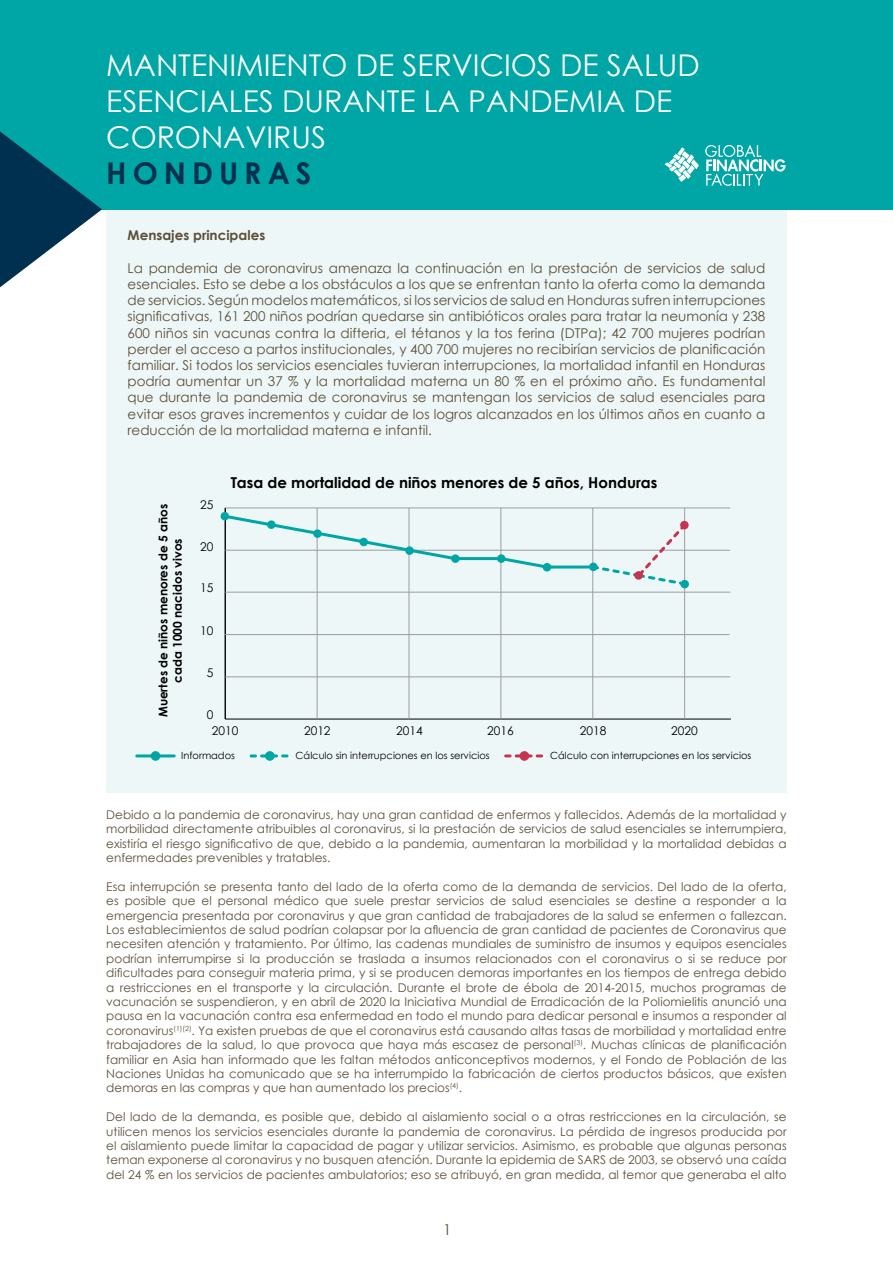
<style>
.page{position:relative;width:893px;height:1263px;background:#fff}
.page>*{position:absolute;margin:0;border:0;box-sizing:border-box;transform-origin:0 0}
.t1{font:30px/36px "Century Gothic";color:#fff}
.t2{font:700 30px "Century Gothic";letter-spacing:.2em;color:#003050}
.t3{font:700 15px "Century Gothic";color:#000}
.t4{font:15px "Century Gothic";color:#5c5039}
.t5{font:13.5px/16.2px "Century Gothic";color:#5c5039;text-align:justify}
.t6{font:700 13.5px "Century Gothic";color:#5c5039}
.t7{font:12px/14.4px "Century Gothic";color:#5c5039;text-align:justify}
.t8{font:700 12px/14.4px "Century Gothic";color:#000;text-align:center}
.t9{font:12px "Century Gothic";color:#000}
.t10{font:9.9px "Century Gothic";color:#000}
</style>
<div class="page">
<div style="left:106px;top:209px;width:681px;height:584px;background:#eef7f7"></div>
<hr style="left:225px;top:719px;width:506px;height:1px;background:#000">
<hr style="left:317px;top:508px;width:1px;height:211px;background:#9d9d9c">
<hr style="left:409px;top:508px;width:1px;height:211px;background:#9d9d9c">
<hr style="left:501px;top:508px;width:1px;height:211px;background:#9d9d9c">
<hr style="left:592px;top:508px;width:1px;height:211px;background:#9d9d9c">
<hr style="left:684px;top:508px;width:1px;height:211px;background:#9d9d9c">
<hr style="left:225px;top:508px;width:1px;height:211px;background:#000">
<hr style="left:225px;top:677px;width:505px;height:1px;background:#9d9d9c">
<hr style="left:224px;top:634px;width:505px;height:1px;background:#9d9d9c">
<hr style="left:225px;top:550px;width:505px;height:1px;background:#9d9d9c">
<hr style="left:225px;top:592px;width:505px;height:1px;background:#9d9d9c">
<hr style="left:225px;top:508px;width:505px;height:1px;background:#9d9d9c">
<hr style="left:137px;top:754px;width:37px;height:3px;background:#00a6a5">
<div style="left:151px;top:752px;width:9px;height:8px;background:#00a6a5;border-radius:50%"></div>
<div style="left:151px;top:751px;width:9px;height:10px;border:1px solid #00a6a5;border-radius:50%"></div>
<svg style="left:251px;top:754px;width:38px;height:3px"></svg>
<div style="left:266px;top:752px;width:8px;height:8px;background:#00a6a5;border-radius:50%"></div>
<div style="left:265px;top:751px;width:9px;height:10px;border:1px solid #00a6a5;border-radius:50%"></div>
<svg style="left:506px;top:754px;width:37px;height:3px"></svg>
<div style="left:520px;top:752px;width:9px;height:8px;background:#c73250;border-radius:50%"></div>
<div style="left:520px;top:751px;width:9px;height:10px;border:1px solid #c73250;border-radius:50%"></div>
<div style="left:543px;top:563px;width:8px;height:8px;background:#00a6a5;border-radius:50%"></div>
<svg style="left:222px;top:513px;width:237px;height:49px"></svg>
<hr style="left:455px;top:557px;width:46px;height:3px;background:#00a6a5">
<svg style="left:498px;top:555px;width:52px;height:15px"></svg>
<hr style="left:547px;top:565px;width:46px;height:3px;background:#00a6a5">
<svg style="left:589px;top:521px;width:100px;height:66px"></svg>
<div style="left:634px;top:571px;width:9px;height:9px;background:#c73250;border-radius:50%"></div>
<div style="left:0;top:0;width:893px;height:209px;background:#00a6a5"></div>
<svg style="left:0;top:131px;width:102px;height:156px"></svg>
<svg style="left:664px;top:147px;width:35px;height:29px"></svg>
<svg style="left:687px;top:165px;width:8px;height:9px"></svg>
<svg style="left:682px;top:170px;width:9px;height:9px"></svg>
<svg style="left:678px;top:174px;width:8px;height:8px"></svg>
<svg style="left:705px;top:145px;width:81px;height:41px"></svg>
<h1 class="t1" style="left:106px;top:46px;width:595px">MANTENIMIENTO DE SERVICIOS DE SALUD<br>ESENCIALES DURANTE LA PANDEMIA DE<br>CORONAVIRUS</h1>
<h1 class="t2" style="left:106px;top:150px;width:207px">HONDURAS</h1>
<p class="t6" style="left:128px;top:225px;width:139px">Mensajes principales</p>
<p class="t5" style="left:128px;top:260px;width:639px">La pandemia de coronavirus amenaza la continuación en la prestación de servicios de salud esenciales. Esto se debe a los obstáculos a los que se enfrentan tanto la oferta como la demanda de servicios. Según modelos matemáticos, si los servicios de salud en Honduras sufren interrupciones significativas, 161 200 niños podrían quedarse sin antibióticos orales para tratar la neumonía y 238<br>600 niños sin vacunas contra la difteria, el tétanos y la tos ferina (DTPa); 42 700 mujeres podrían perder el acceso a partos institucionales, y 400 700 mujeres no recibirían servicios de planificación familiar. Si todos los servicios esenciales tuvieran interrupciones, la mortalidad infantil en Honduras podría aumentar un 37 % y la mortalidad materna un 80 % en el próximo año. Es fundamental que durante la pandemia de coronavirus se mantengan los servicios de salud esenciales para evitar esos graves incrementos y cuidar de los logros alcanzados en los últimos años en cuanto a reducción de la mortalidad materna e infantil.</p>
<p class="t8" style="left:155px;top:717px;width:215px;rotate:-90deg">Muertes de niños menores de 5 años cada 1000 nacidos vivos</p>
<p class="t9" style="left:200px;top:497px;width:15px">25</p>
<p class="t9" style="left:200px;top:538px;width:15px">20</p>
<p class="t9" style="left:200px;top:579px;width:15px">15</p>
<p class="t9" style="left:200px;top:622px;width:15px">10</p>
<p class="t9" style="left:207px;top:664px;width:8px">5</p>
<p class="t9" style="left:207px;top:706px;width:8px">0</p>
<p class="t3" style="left:231px;top:471px;width:428px">Tasa de mortalidad de niños menores de 5 años, Honduras</p>
<p class="t9" style="left:212px;top:722px;width:28px">2010</p>
<p class="t9" style="left:304px;top:722px;width:28px">2012</p>
<p class="t9" style="left:396px;top:722px;width:28px">2014</p>
<p class="t9" style="left:487px;top:722px;width:28px">2016</p>
<p class="t9" style="left:580px;top:722px;width:28px">2018</p>
<p class="t9" style="left:671px;top:722px;width:28px">2020</p>
<p class="t10" style="left:181px;top:749px;width:55px">Informados</p>
<p class="t10" style="left:296px;top:749px;width:196px">Cálculo sin interrupciones en los servicios</p>
<p class="t10" style="left:550px;top:749px;width:203px">Cálculo con interrupciones en los servicios</p>
<p class="t7" style="left:106px;top:807px;width:682px">Debido a la pandemia de coronavirus, hay una gran cantidad de enfermos y fallecidos. Además de la mortalidad y morbilidad directamente atribuibles al coronavirus, si la prestación de servicios de salud esenciales se interrumpiera, existiría el riesgo significativo de que, debido a la pandemia, aumentaran la morbilidad y la mortalidad debidas a enfermedades prevenibles y tratables.</p>
<p class="t7" style="left:106px;top:879px;width:682px">Esa interrupción se presenta tanto del lado de la oferta como de la demanda de servicios. Del lado de la oferta, es posible que el personal médico que suele prestar servicios de salud esenciales se destine a responder a la emergencia presentada por coronavirus y que gran cantidad de trabajadores de la salud se enfermen o fallezcan.<br>Los establecimientos de salud podrían colapsar por la afluencia de gran cantidad de pacientes de Coronavirus que necesiten atención y tratamiento. Por último, las cadenas mundiales de suministro de insumos y equipos esenciales podrían interrumpirse si la producción se traslada a insumos relacionados con el coronavirus o si se reduce por dificultades para conseguir materia prima, y si se producen demoras importantes en los tiempos de entrega debido a restricciones en el transporte y la circulación. Durante el brote de ébola de 2014-2015, muchos programas de vacunación se suspendieron, y en abril de 2020 la Iniciativa Mundial de Erradicación de la Poliomielitis anunció una pausa en la vacunación contra esa enfermedad en todo el mundo para dedicar personal e insumos a responder al coronavirus<sup>(1)(2)</sup>. Ya existen pruebas de que el coronavirus está causando altas tasas de morbilidad y mortalidad entre trabajadores de la salud, lo que provoca que haya más escasez de personal<sup>(3)</sup>. Muchas clínicas de planificación familiar en Asia han informado que les faltan métodos anticonceptivos modernos, y el Fondo de Población de las Naciones Unidas ha comunicado que se ha interrumpido la fabricación de ciertos productos básicos, que existen demoras en las compras y que han aumentado los precios<sup>(4)</sup>.</p>
<p class="t7" style="left:106px;top:1109px;width:682px">Del lado de la demanda, es posible que, debido al aislamiento social o a otras restricciones en la circulación, se utilicen menos los servicios esenciales durante la pandemia de coronavirus. La pérdida de ingresos producida por el aislamiento puede limitar la capacidad de pagar y utilizar servicios. Asimismo, es probable que algunas personas teman exponerse al coronavirus y no busquen atención. Durante la epidemia de SARS de 2003, se observó una caída del 24 % en los servicios de pacientes ambulatorios; eso se atribuyó, en gran medida, al temor que generaba el alto</p>
<p class="t4" style="left:443px;top:1219px;width:10px">1</p>
</div>
